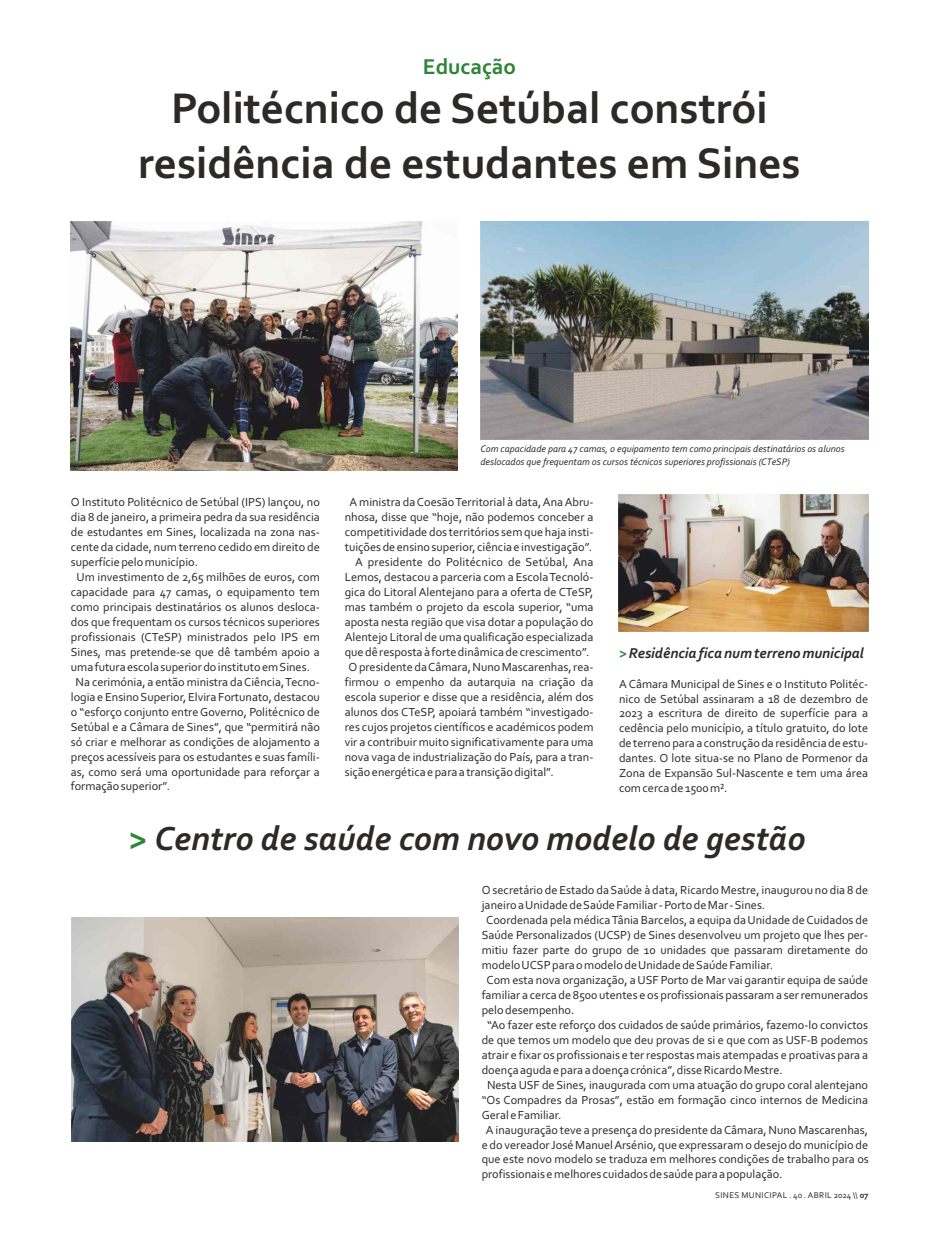
<style>
.page{position:relative;width:939px;height:1241px;background:#fff}
.page>*{position:absolute;margin:0;border:0;box-sizing:border-box;transform-origin:0 0}
.t1{font:700 45px/54.9px "Corbel";color:#2b2a29;text-align:center}
.t2{font:italic 700 35px "Corbel";color:#2b2a29}
.t3{font:700 22.5px "Corbel";color:#2d8536}
.t4{font:italic 700 15px "Corbel";color:#2b2a29}
.t5{font:12.25px/15px "Corbel";color:#2b2a29;text-align:justify}
.t6{font:italic 10px/12.2px "Corbel";color:#2b2a29}
.t7{font:8.75px "Corbel";letter-spacing:.04em;color:#2b2a29}
.s1{color:#2d8536}
.s2{font-weight:700}
</style>
<div class="page">
<img style="left:619px;top:494px;width:249px;height:137px">
<img style="left:71px;top:917px;width:387px;height:224px">
<img style="left:71px;top:221px;width:386px;height:249px">
<img style="left:481px;top:221px;width:387px;height:218px">
<h3 class="t3" style="left:423px;top:57px;width:95px">Educação</h3>
<h1 class="t1" style="left:138px;top:85px;width:664px">Politécnico de Setúbal constrói residência de estudantes em Sines</h1>
<p class="t5" style="left:71px;top:495px;width:251px">O Instituto Politécnico de Setúbal (IPS) lançou, no</p>
<p class="t5" style="left:71px;top:510px;width:251px">dia 8 de janeiro, a primeira pedra da sua residência</p>
<p class="t5" style="left:71px;top:525px;width:251px">de estudantes em Sines, localizada na zona nas-</p>
<p class="t5" style="left:71px;top:540px;width:251px">cente da cidade, num terreno cedido em direito de</p>
<p class="t5" style="left:71px;top:555px;width:129px">superfície pelo município.</p>
<p class="t5" style="left:77px;top:570px;width:245px">Um investimento de 2,65 milhões de euros, com</p>
<p class="t5" style="left:71px;top:585px;width:251px">capacidade para 47 camas, o equipamento tem</p>
<p class="t5" style="left:71px;top:600px;width:251px">como principais destinatários os alunos desloca-</p>
<p class="t5" style="left:71px;top:615px;width:251px">dos que frequentam os cursos técnicos superiores</p>
<p class="t5" style="left:71px;top:630px;width:251px">profissionais (CTeSP) ministrados pelo IPS em</p>
<p class="t5" style="left:71px;top:645px;width:251px">Sines, mas pretende-se que dê também apoio a</p>
<p class="t5" style="left:71px;top:660px;width:241px">uma futura escola superior do instituto em Sines.</p>
<p class="t5" style="left:76px;top:675px;width:246px">Na cerimónia, a então ministra da Ciência, Tecno-</p>
<p class="t5" style="left:71px;top:690px;width:251px">logia e Ensino Superior, Elvira Fortunato, destacou</p>
<p class="t5" style="left:71px;top:705px;width:251px">o “esforço conjunto entre Governo, Politécnico de</p>
<p class="t5" style="left:71px;top:720px;width:251px">Setúbal e a Câmara de Sines”, que “permitirá não</p>
<p class="t5" style="left:71px;top:735px;width:251px">só criar e melhorar as condições de alojamento a</p>
<p class="t5" style="left:71px;top:750px;width:251px">preços acessíveis para os estudantes e suas famíli-</p>
<p class="t5" style="left:71px;top:765px;width:251px">as, como será uma oportunidade para reforçar a</p>
<p class="t5" style="left:71px;top:779px;width:101px">formação superior”.</p>
<p class="t6" style="left:480px;top:443px;width:366px">Com capacidade para 47 camas, o equipamento tem como principais destinatários os alunos deslocados que frequentam os cursos técnicos superiores profissionais (CTeSP)</p>
<p class="t5" style="left:349px;top:496px;width:246px">A ministra da Coesão Territorial à data, Ana Abru-</p>
<p class="t5" style="left:345px;top:510px;width:250px">nhosa, disse que “hoje, não podemos conceber a</p>
<p class="t5" style="left:345px;top:525px;width:250px">competitividade dos territórios sem que haja insti-</p>
<p class="t5" style="left:345px;top:540px;width:249px">tuições de ensino superior, ciência e investigação”.</p>
<p class="t5" style="left:355px;top:555px;width:240px">A presidente do Politécnico de Setúbal, Ana</p>
<p class="t5" style="left:345px;top:570px;width:250px">Lemos, destacou a parceria com a Escola Tecnoló-</p>
<p class="t5" style="left:345px;top:585px;width:250px">gica do Litoral Alentejano para a oferta de CTeSP,</p>
<p class="t5" style="left:345px;top:600px;width:250px">mas também o projeto da escola superior, “uma</p>
<p class="t5" style="left:345px;top:615px;width:250px">aposta nesta região que visa dotar a população do</p>
<p class="t5" style="left:345px;top:630px;width:250px">Alentejo Litoral de uma qualificação especializada</p>
<p class="t5" style="left:345px;top:645px;width:246px">que dê resposta à forte dinâmica de crescimento”.</p>
<p class="t5" style="left:348px;top:660px;width:247px">O presidente da Câmara, Nuno Mascarenhas, rea-</p>
<p class="t5" style="left:345px;top:675px;width:250px">firmou o empenho da autarquia na criação da</p>
<p class="t5" style="left:345px;top:690px;width:250px">escola superior e disse que a residência, além dos</p>
<p class="t5" style="left:345px;top:705px;width:250px">alunos dos CTeSP, apoiará também “investigado-</p>
<p class="t5" style="left:345px;top:720px;width:250px">res cujos projetos científicos e académicos podem</p>
<p class="t5" style="left:345px;top:735px;width:250px">vir a contribuir muito significativamente para uma</p>
<p class="t5" style="left:345px;top:750px;width:250px">nova vaga de industrialização do País, para a tran-</p>
<p class="t5" style="left:345px;top:765px;width:210px">sição energética e para a transição digital”.</p>
<p class="t4" style="left:619px;top:647px;width:246px"><span class="s1">&gt;</span>Residência fica num terreno municipal</p>
<p class="t5" style="left:619px;top:677px;width:251px">A Câmara Municipal de Sines e o Instituto Politéc&shy;nico de Setúbal assinaram a 18 de dezembro de 2023 a escritura de direito de superfície para a cedência pelo município, a título gratuito, do lote de terreno para a construção da residência de estu&shy;dantes. O lote situa-se no Plano de Pormenor da Zona de Expansão Sul-Nascente e tem uma área com cerca de 1500 m².</p>
<h2 class="t2" style="left:129px;top:824px;width:678px"><span class="s1">&gt;</span> Centro de saúde com novo modelo de gestão</h2>
<p class="t5" style="left:482px;top:883px;width:388px">O secretário de Estado da Saúde à data, Ricardo Mestre, inaugurou no dia 8 de</p>
<p class="t5" style="left:482px;top:898px;width:285px">janeiro a Unidade de Saúde Familiar - Porto de Mar - Sines.</p>
<p class="t5" style="left:486px;top:913px;width:383px">Coordenada pela médica Tânia Barcelos, a equipa da Unidade de Cuidados de</p>
<p class="t5" style="left:482px;top:928px;width:388px">Saúde Personalizados (UCSP) de Sines desenvolveu um projeto que lhes per-</p>
<p class="t5" style="left:482px;top:943px;width:388px">mitiu fazer parte do grupo de 10 unidades que passaram diretamente do</p>
<p class="t5" style="left:482px;top:958px;width:293px">modelo UCSP para o modelo de Unidade de Saúde Familiar.</p>
<p class="t5" style="left:486px;top:973px;width:383px">Com esta nova organização, a USF Porto de Mar vai garantir equipa de saúde</p>
<p class="t5" style="left:482px;top:988px;width:388px">familiar a cerca de 8500 utentes e os profissionais passaram a ser remunerados</p>
<p class="t5" style="left:482px;top:1003px;width:94px">pelo desempenho.</p>
<p class="t5" style="left:487px;top:1018px;width:382px">“Ao fazer este reforço dos cuidados de saúde primários, fazemo-lo convictos</p>
<p class="t5" style="left:482px;top:1033px;width:388px">de que temos um modelo que deu provas de si e que com as USF-B podemos</p>
<p class="t5" style="left:482px;top:1048px;width:388px">atrair e fixar os profissionais e ter respostas mais atempadas e proativas para a</p>
<p class="t5" style="left:482px;top:1062px;width:302px">doença aguda e para a doença crónica”, disse Ricardo Mestre.</p>
<p class="t5" style="left:487px;top:1077px;width:383px">Nesta USF de Sines, inaugurada com uma atuação do grupo coral alentejano</p>
<p class="t5" style="left:482px;top:1092px;width:388px">“Os Compadres da Prosas”, estão em formação cinco internos de Medicina</p>
<p class="t5" style="left:482px;top:1107px;width:81px">Geral e Familiar.</p>
<p class="t5" style="left:486px;top:1122px;width:384px">A inauguração teve a presença do presidente da Câmara, Nuno Mascarenhas,</p>
<p class="t5" style="left:482px;top:1137px;width:388px">e do vereador José Manuel Arsénio, que expressaram o desejo do município de</p>
<p class="t5" style="left:482px;top:1152px;width:389px">que este novo modelo se traduza em melhores condições de trabalho para os</p>
<p class="t5" style="left:482px;top:1167px;width:302px">profissionais e melhores cuidados de saúde para a população.</p>
<p class="t7" style="left:715px;top:1190px;width:155px">SINES MUNICIPAL . 40 . ABRIL 2024 \\ <span class="s2">07</span></p>
</div>
